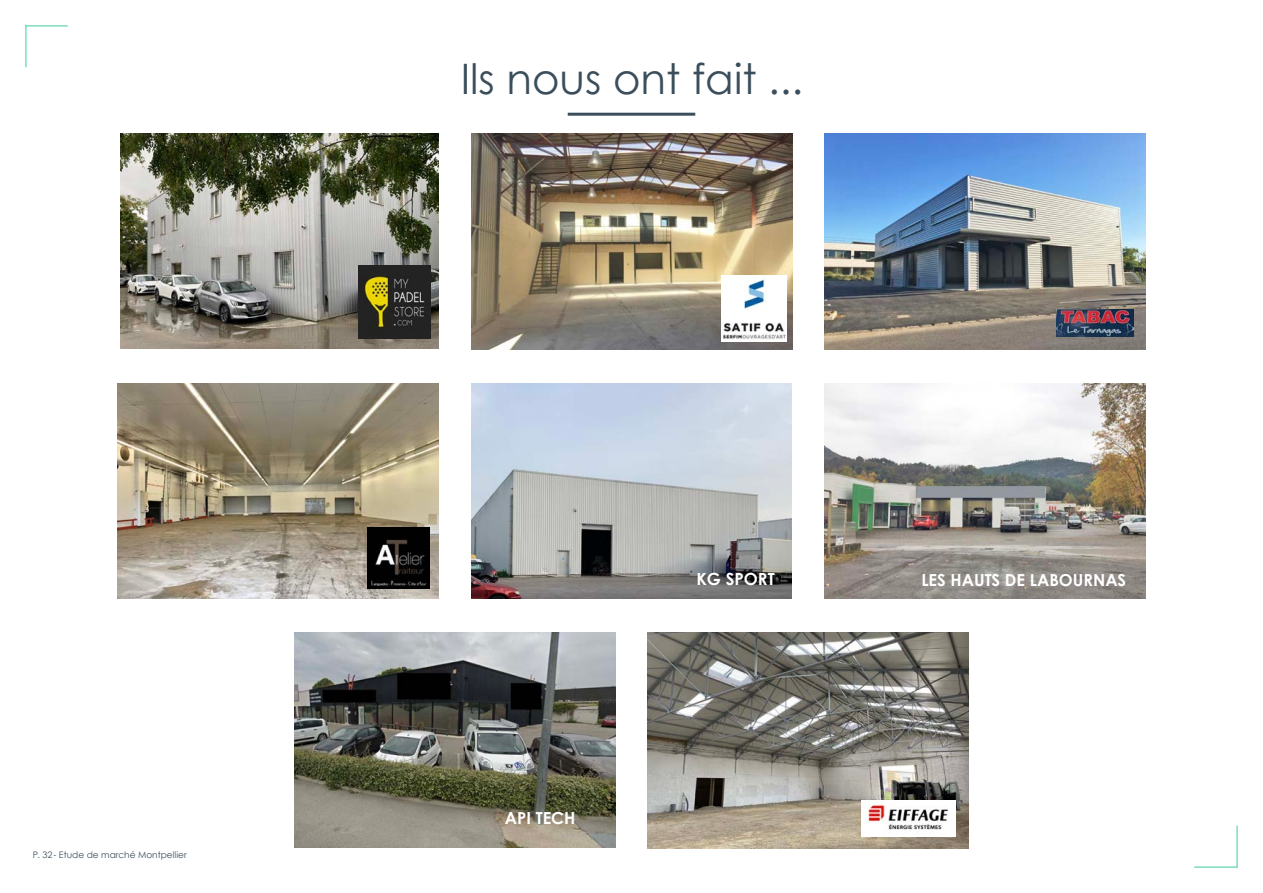
<style>
.page{position:relative;width:1263px;height:893px;background:#fff}
.page>*{position:absolute;margin:0;border:0;box-sizing:border-box;transform-origin:0 0}
.t1{font:42px "Century Gothic";color:#3b4e5b}
.t2{font:700 16.8px "Century Gothic";color:#fff}
.t3{font:700 16.65px "Century Gothic";color:#fff}
.t4{font:9px "Century Gothic";color:#3b4e5b}
</style>
<div class="page">
<hr style="left:25px;top:25px;width:2px;height:42px;background:#5bd6aa">
<hr style="left:25px;top:25px;width:43px;height:2px;background:#5bd6aa">
<hr style="left:1236px;top:826px;width:2px;height:42px;background:#5bd6aa">
<hr style="left:1194px;top:866px;width:43px;height:2px;background:#5bd6aa">
<hr style="left:568px;top:113px;width:127px;height:3px;background:#3b4e5b">
<img style="left:120px;top:134px;width:318px;height:215px">
<img style="left:358px;top:266px;width:73px;height:72px">
<img style="left:117px;top:384px;width:321px;height:215px">
<img style="left:367px;top:527px;width:63px;height:62px">
<img style="left:471px;top:134px;width:321px;height:215px">
<img style="left:721px;top:276px;width:66px;height:65px">
<img style="left:825px;top:134px;width:321px;height:216px">
<img style="left:1056px;top:310px;width:78px;height:27px">
<img style="left:648px;top:633px;width:321px;height:215px">
<img style="left:862px;top:800px;width:93px;height:36px">
<img style="left:471px;top:384px;width:321px;height:215px">
<img style="left:294px;top:633px;width:321px;height:215px">
<img style="left:825px;top:384px;width:321px;height:215px">
<p class="t4" style="left:33px;top:850px;width:155px">P. 32- Etude de marché Montpellier</p>
<p class="t1" style="left:461px;top:54px;width:344px">Ils nous ont fait ...</p>
<p class="t3" style="left:505px;top:808px;width:72px">API TECH</p>
<p class="t2" style="left:696px;top:568px;width:80px">KG SPORT</p>
<p class="t3" style="left:921px;top:569px;width:206px">LES HAUTS DE LABOURNAS</p>
</div>
